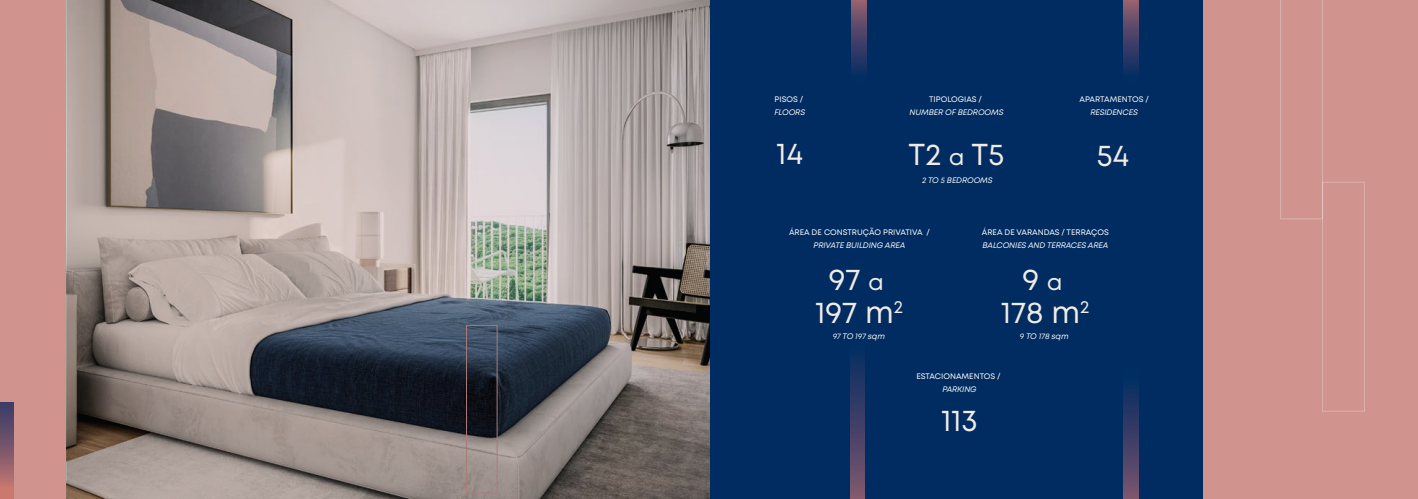
<style>
.page{position:relative;width:1418px;height:499px;background:#fff}
.page>*{position:absolute;margin:0;border:0;box-sizing:border-box;transform-origin:0 0}
.t1{font:30.3px/33px "Mont";color:#f1ebe4;text-align:center}
.t2{font:italic 8px "Mont";letter-spacing:-.01em;color:#fff}
.t3{font:8px "Mont";color:#fff}
.s1{font-size:22px}
</style>
<div class="page">
<div style="left:194px;top:0;width:1009px;height:499px;background:#002c61"></div>
<div style="left:0;top:0;width:482px;height:499px;background:#d1938d"></div>
<svg style="left:0;top:402px;width:14px;height:97px"></svg>
<svg style="left:1123px;top:0;width:15px;height:72px"></svg>
<svg style="left:851px;top:0;width:15px;height:72px"></svg>
<svg style="left:850px;top:356px;width:15px;height:143px;background:#454167"></svg>
<svg style="left:1123px;top:386px;width:15px;height:113px;background:#424067"></svg>
<svg style="left:67px;top:0;width:642px;height:499px;background:#978f8d"></svg>
<div style="left:1203px;top:0;width:214px;height:499px;background:#d1938d"></div>
<svg style="left:1280px;top:0;width:42px;height:219px"></svg>
<p class="t3" style="left:774px;top:94px;width:30px">PISOS /</p>
<p class="t2" style="left:774px;top:107px;width:32px">FLOORS</p>
<p class="t3" style="left:929px;top:94px;width:54px">TIPOLOGIAS /</p>
<p class="t2" style="left:909px;top:107px;width:95px">NUMBER OF BEDROOMS</p>
<h1 class="t1" style="left:776px;top:137px;width:28px">14</h1>
<h1 class="t1" style="left:908px;top:138px;width:97px">T2 <span class="s1">a</span> T5</h1>
<p class="t2" style="left:922px;top:175px;width:72px">2 TO 5 BEDROOMS</p>
<p class="t3" style="left:1079px;top:94px;width:71px">APARTAMENTOS /</p>
<p class="t2" style="left:1090px;top:107px;width:49px">RESIDENCES</p>
<h1 class="t1" style="left:1096px;top:139px;width:34px">54</h1>
<p class="t3" style="left:789px;top:227px;width:142px">ÁREA DE CONSTRUÇÃO PRIVATIVA /</p>
<p class="t2" style="left:813px;top:240px;width:93px">PRIVATE BUILDING AREA</p>
<h1 class="t1" style="left:815px;top:263px;width:89px">97 <span class="s1">a<br></span>197 m<sup>2</sup></h1>
<p class="t3" style="left:981px;top:227px;width:128px">ÁREA DE VARANDAS / TERRAÇOS</p>
<p class="t2" style="left:982px;top:240px;width:127px">BALCONIES AND TERRACES AREA</p>
<h1 class="t1" style="left:1001px;top:263px;width:90px">9 <span class="s1">a<br></span>178 m<sup>2</sup></h1>
<p class="t2" style="left:832px;top:331px;width:54px">97 TO 197 sqm</p>
<p class="t2" style="left:1020px;top:331px;width:50px">9 TO 178 sqm</p>
<p class="t3" style="left:916px;top:371px;width:86px">ESTACIONAMENTOS /</p>
<p class="t2" style="left:942px;top:384px;width:36px">PARKING</p>
<h1 class="t1" style="left:941px;top:404px;width:38px">113</h1>
</div>
